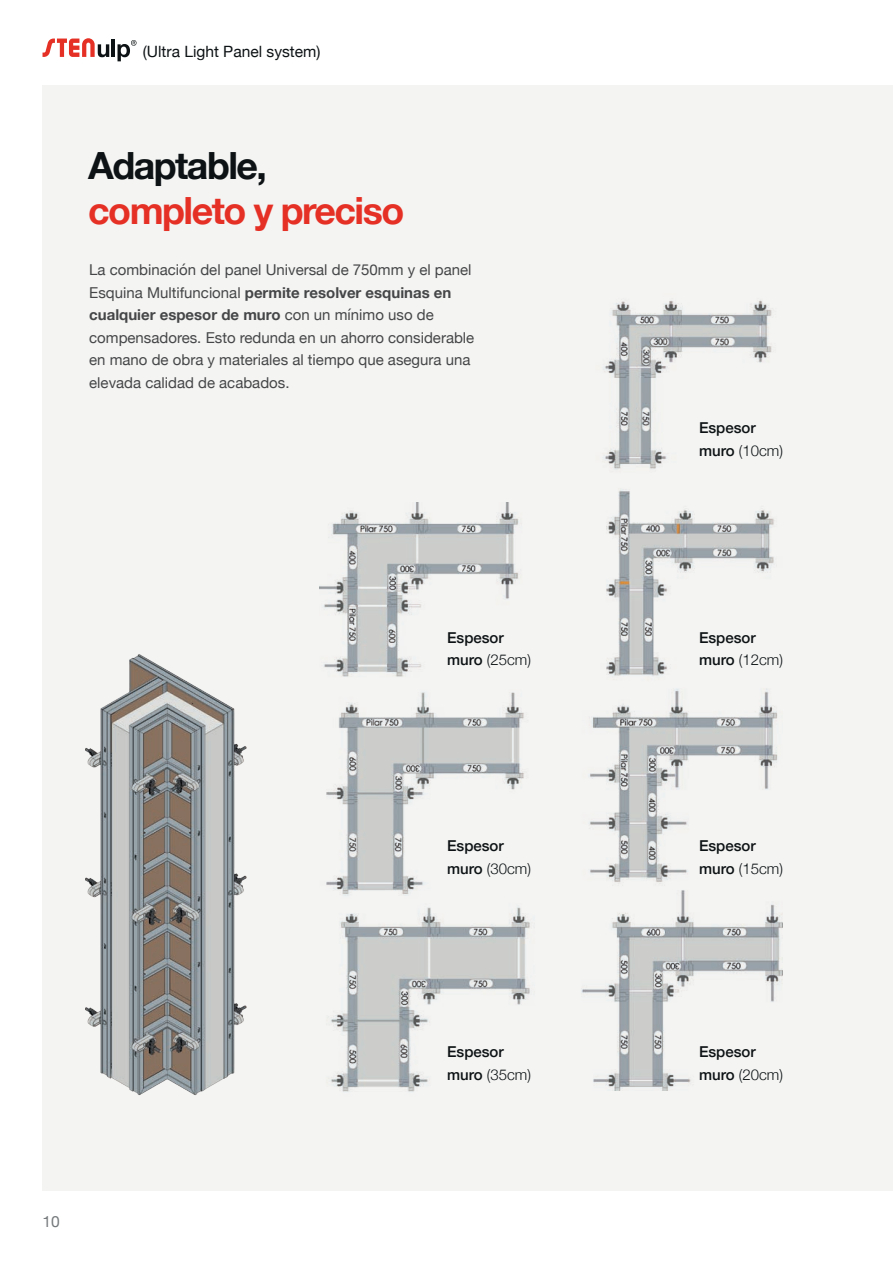
<style>
.page{position:relative;width:893px;height:1263px;background:#fff}
.page>*{position:absolute;margin:0;border:0;box-sizing:border-box;transform-origin:0 0}
.t1{font:700 37.5px "Helvetica Neue";letter-spacing:-.04em;color:#e53025}
.t2{font:700 37.5px "Helvetica Neue";letter-spacing:-.04em;color:#0d1214}
.t3{font:15.6px "Helvetica Neue";color:#0d1214}
.t4{font:15.6px "Helvetica Neue";color:#75797b}
.t5{font:15px/22.5px "Helvetica Neue";color:#454647}
.t6{font:500 15px/22.5px "Helvetica Neue";color:#0d1214}
.s1{font-weight:700}
.s2{font-weight:300}
</style>
<div class="page">
<div style="left:43px;top:85px;width:850px;height:1106px;background:#f4f4f3"></div>
<hr style="left:112px;top:40px;width:3px;height:17px;background:#0d1214">
<svg style="left:118px;top:40px;width:18px;height:21px"></svg>
<svg style="left:43px;top:38px;width:66px;height:19px"></svg>
<img style="left:328px;top:907px;width:202px;height:185px">
<img style="left:326px;top:704px;width:198px;height:192px">
<img style="left:319px;top:502px;width:200px;height:202px">
<img style="left:581px;top:890px;width:202px;height:201px">
<img style="left:589px;top:689px;width:189px;height:195px">
<img style="left:604px;top:300px;width:171px;height:389px">
<img style="left:85px;top:654px;width:162px;height:442px">
<p class="t3" style="left:143px;top:40px;width:179px">(Ultra Light Panel system)</p>
<h1 class="t2" style="left:88px;top:136px;width:180px">Adaptable,</h1>
<h1 class="t1" style="left:88px;top:181px;width:318px">completo y preciso</h1>
<p class="t5" style="left:89px;top:260px;width:387px">La combinación del panel Universal de 750mm y el panel Esquina Multifuncional <span class="s1">permite resolver esquinas en cualquier espesor de muro</span> con un mínimo uso de compensadores. Esto redunda en un ahorro considerable en mano de obra y materiales al tiempo que asegura una elevada calidad de acabados.</p>
<p class="t6" style="left:699px;top:416px;width:85px">Espesor muro <span class="s2">(10cm)</span></p>
<p class="t4" style="left:43px;top:1210px;width:19px">10</p>
<p class="t6" style="left:447px;top:625px;width:85px">Espesor muro <span class="s2">(25cm)</span></p>
<p class="t6" style="left:699px;top:625px;width:85px">Espesor muro <span class="s2">(12cm)</span></p>
<p class="t6" style="left:447px;top:833px;width:85px">Espesor muro <span class="s2">(30cm)</span></p>
<p class="t6" style="left:699px;top:833px;width:85px">Espesor muro <span class="s2">(15cm)</span></p>
<p class="t6" style="left:447px;top:1039px;width:85px">Espesor muro <span class="s2">(35cm)</span></p>
<p class="t6" style="left:699px;top:1039px;width:85px">Espesor muro <span class="s2">(20cm)</span></p>
</div>
